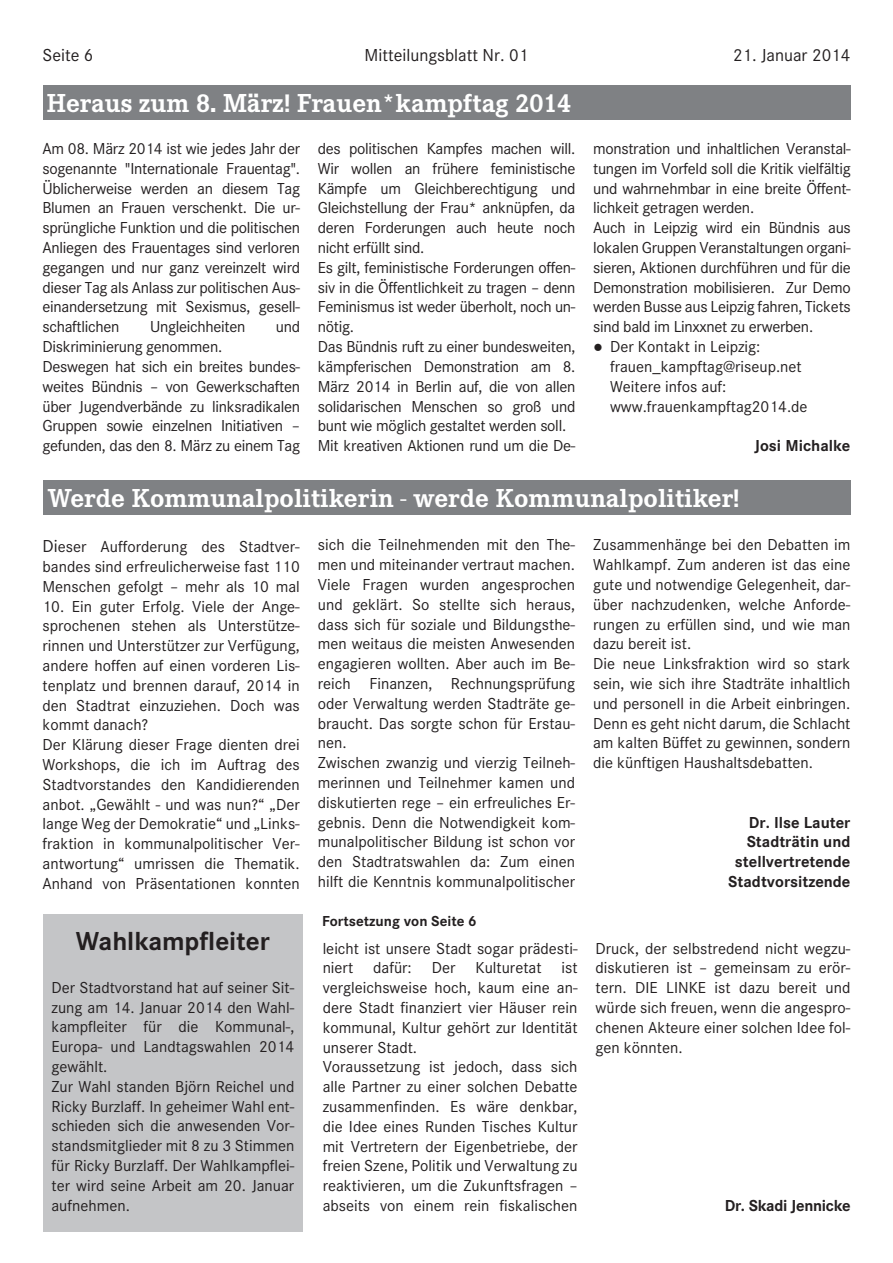
<style>
.page{position:relative;width:893px;height:1263px;background:#fff}
.page>*{position:absolute;margin:0;border:0;box-sizing:border-box;transform-origin:0 0}
.t1{font:700 27px "Corporate E";color:#fff}
.t2{font:700 27px "Corporate S";color:#231f20}
.t3{font:18px "Corporate S";color:#231f20}
.t4{font:16.5px/19.8px "Corporate S";color:#231f20}
.t5{font:16.5px/19.8px "Corporate S";letter-spacing:-.02em;color:#231f20}
.t6{font:700 16.5px/19.8px "Corporate S";color:#231f20;text-align:right}
.t7{font:700 16.5px "Corporate S";letter-spacing:-.02em;color:#231f20}
.t8{font:700 15px "Corporate S";color:#231f20}
.s1{font-family:"Times New Roman"}
.s2{font-size:18px}
</style>
<div class="page">
<div style="left:44px;top:480px;width:807px;height:34px;background:#7f8184"></div>
<div style="left:43px;top:915px;width:260px;height:317px;background:#c4c5c7"></div>
<div style="left:43px;top:85px;width:807px;height:34px;background:#7f8184"></div>
<p class="t3" style="left:43px;top:44px;width:53px">Seite 6</p>
<p class="t3" style="left:365px;top:44px;width:165px">Mitteilungsblatt Nr. 01</p>
<p class="t3" style="left:733px;top:44px;width:119px">21. Januar 2014</p>
<h1 class="t1" style="left:47px;top:94px;width:526px">Heraus zum 8. März! Frauen*kampftag 2014</h1>
<p class="t4" style="left:43px;top:139px;width:259px;text-align:justify">Am 08. März 2014 ist wie jedes Jahr der sogenannte "Internationale Frauentag".<br>Üblicherweise werden an diesem Tag Blumen an Frauen verschenkt. Die ur&shy;sprüngliche Funktion und die politischen Anliegen des Frauentages sind verloren gegangen und nur ganz vereinzelt wird dieser Tag als Anlass zur politischen Aus&shy;einandersetzung mit Sexismus, gesell&shy;schaftlichen</p>
<p class="t5" style="left:318px;top:139px;width:259px">des politischen Kampfes machen will.<br>Wir wollen an frühere feministische Kämpfe um Gleichberechtigung und Gleichstellung der Frau* anknüpfen, da deren Forderungen auch heute noch nicht erfüllt sind.<br>Es gilt, feministische Forderungen offen&shy;siv in die Öffentlichkeit zu tragen – denn Feminismus ist weder überholt, noch un&shy;nötig.<br>Das Bündnis ruft zu einer bundesweiten, kämpferischen Demonstration am 8.<br>März 2014 in Berlin auf, die von allen solidarischen Menschen so groß und bunt wie möglich gestaltet werden soll.<br>Mit kreativen Aktionen rund um die De-</p>
<p class="t5" style="left:593px;top:139px;width:259px">monstration und inhaltlichen Veranstal&shy;tungen im Vorfeld soll die Kritik vielfältig und wahrnehmbar in eine breite Öffent&shy;lichkeit getragen werden.<br>Auch in Leipzig wird ein Bündnis aus lokalen Gruppen Veranstaltungen organi&shy;sieren, Aktionen durchführen und für die Demonstration mobilisieren. Zur Demo werden Busse aus Leipzig fahren, Tickets sind bald im Linxxnet zu erwerben.</p>
<p class="t5" style="left:150px;top:317px;width:97px">Ungleichheiten</p>
<p class="t4" style="left:276px;top:317px;width:26px">und</p>
<p class="t5" style="left:43px;top:337px;width:259px">Diskriminierung genommen.<br>Deswegen hat sich ein breites bundes&shy;weites Bündnis – von Gewerkschaften über Jugendverbände zu linksradikalen Gruppen sowie einzelnen Initiativen – gefunden, das den 8. März zu einem Tag</p>
<p class="t4" style="left:610px;top:337px;width:199px;text-indent:-17px"><span class="s1">●</span> Der Kontakt in Leipzig: frauen_kampftag@riseup.net<br>Weitere infos auf: www.frauenkampftag2014.de</p>
<p class="t6" style="left:755px;top:437px;width:97px">Josi Michalke</p>
<h1 class="t1" style="left:48px;top:489px;width:693px">Werde Kommunalpolitikerin - werde Kommunalpolitiker!</h1>
<p class="t4" style="left:43px;top:536px;width:259px;text-align:justify"><span class="s2">Di</span>eser Aufforderung des Stadtver&shy;bandes sind erfreulicherweise fast 110<br>Menschen gefolgt – mehr als 10 mal</p>
<p class="t4" style="left:43px;top:596px;width:259px">10. Ein guter Erfolg. Viele der Ange&shy;sprochenen stehen als Unterstütze&shy;rinnen und Unterstützer zur Verfügung, andere hoffen auf einen vorderen Lis&shy;tenplatz und brennen darauf, 2014 in den Stadtrat einzuziehen. Doch was kommt danach?<br>Der Klärung dieser Frage dienten drei Workshops, die ich im Auftrag des Stadtvorstandes den Kandidierenden anbot. „Gewählt - und was nun?“ „Der lange Weg der Demokratie“ und „Links&shy;fraktion in kommunalpolitischer Ver&shy;antwortung“ umrissen die Thematik.<br>Anhand von Präsentationen konnten</p>
<p class="t4" style="left:318px;top:535px;width:259px">sich die Teilnehmenden mit den The&shy;men und miteinander vertraut machen.<br>Viele Fragen wurden angesprochen und geklärt. So stellte sich heraus, dass sich für soziale und Bildungsthe&shy;men weitaus die meisten Anwesenden engagieren wollten. Aber auch im Be&shy;reich Finanzen, Rechnungsprüfung oder Verwaltung werden Stadträte ge&shy;braucht. Das sorgte schon für Erstau&shy;nen.<br>Zwischen zwanzig und vierzig Teilneh&shy;merinnen und Teilnehmer kamen und diskutierten rege – ein erfreuliches Er&shy;gebnis. Denn die Notwendigkeit kom&shy;munalpolitischer Bildung ist schon vor den Stadtratswahlen da: Zum einen hilft die Kenntnis kommunalpolitischer</p>
<p class="t4" style="left:593px;top:535px;width:259px">Zusammenhänge bei den Debatten im Wahlkampf. Zum anderen ist das eine gute und notwendige Gelegenheit, dar&shy;über nachzudenken, welche Anforde&shy;rungen zu erfüllen sind, und wie man dazu bereit ist.<br>Die neue Linksfraktion wird so stark sein, wie sich ihre Stadträte inhaltlich und personell in die Arbeit einbringen.<br>Denn es geht nicht darum, die Schlacht am kalten Büffet zu gewinnen, sondern die künftigen Haushaltsdebatten.</p>
<p class="t6" style="left:728px;top:814px;width:124px">Dr. Ilse Lauter<br>Stadträtin und stellvertretende<br>Stadtvorsitzende</p>
<h1 class="t2" style="left:76px;top:932px;width:195px">Wahlkampfleiter</h1>
<p class="t4" style="left:51px;top:977px;width:244px">Der Stadtvorstand hat auf seiner Sit&shy;zung am 14. Januar 2014 den Wahl&shy;kampfleiter für die Kommunal-,<br>Europa- und Landtagswahlen 2014 gewählt.<br>Zur Wahl standen Björn Reichel und<br>Ricky Burzlaff. In geheimer Wahl ent&shy;schieden sich die anwesenden Vor&shy;standsmitglieder mit 8 zu 3 Stimmen für Ricky Burzlaff. Der Wahlkampflei&shy;ter wird seine Arbeit am 20. Januar aufnehmen.</p>
<p class="t8" style="left:322px;top:916px;width:156px">Fortsetzung von Seite 6</p>
<p class="t4" style="left:323px;top:938px;width:256px">leicht ist unsere Stadt sogar prädesti&shy;niert dafür: Der Kulturetat ist vergleichsweise hoch, kaum eine an&shy;dere Stadt finanziert vier Häuser rein kommunal, Kultur gehört zur Identität unserer Stadt.<br>Voraussetzung ist jedoch, dass sich alle Partner zu einer solchen Debatte zusammenfinden. Es wäre denkbar, die Idee eines Runden Tisches Kultur mit Vertretern der Eigenbetriebe, der freien Szene, Politik und Verwaltung zu reaktivieren, um die Zukunftsfragen – abseits von einem rein fiskalischen</p>
<p class="t4" style="left:596px;top:938px;width:256px;text-align:justify">Druck, der selbstredend nicht wegzu&shy;diskutieren ist – gemeinsam zu erör&shy;tern. DIE LINKE ist dazu bereit und würde sich freuen, wenn die angespro&shy;chenen Akteure einer solchen Idee fol&shy;gen könnten.</p>
<p class="t7" style="left:725px;top:1200px;width:128px">Dr. Skadi Jennicke</p>
</div>
